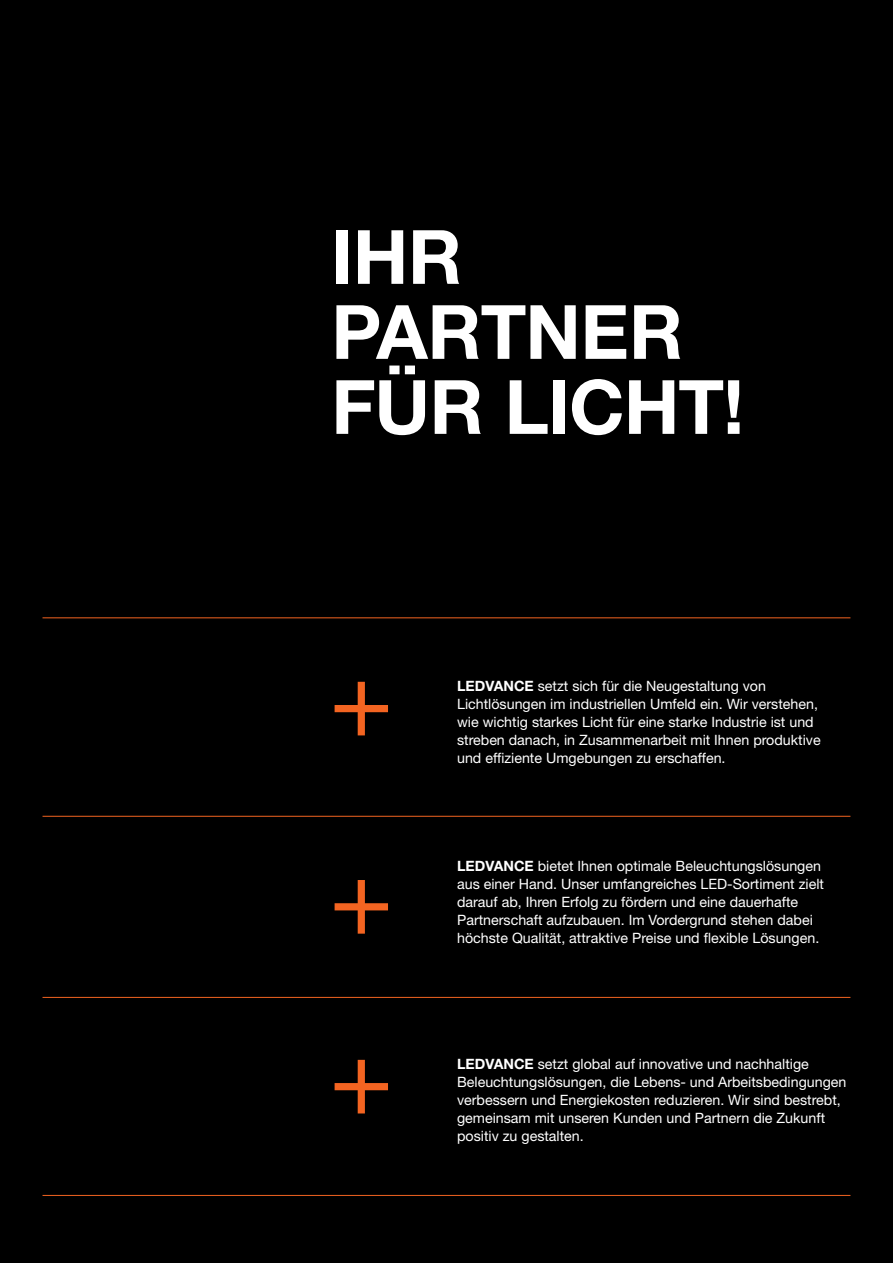
<style>
.page{position:relative;width:893px;height:1263px;background:#000}
.page>*{position:absolute;margin:0;border:0;box-sizing:border-box;transform-origin:0 0}
.t1{font:700 75px "Helvetica Neue LT Std";letter-spacing:-.01em;color:#fff}
.Copy_Text_9_5___12_neg{font:14.25px/18px "Helvetica Neue LT Std";color:#fff}
.Copy_Text_9_5___12{font:14.25px/18px "Helvetica Neue LT Std";color:#fff}
.s1{font-weight:700}
</style>
<div class="page">
<svg style="left:335px;top:880px;width:53px;height:54px"></svg>
<svg style="left:335px;top:1060px;width:53px;height:53px"></svg>
<hr style="left:43px;top:816px;width:807px;height:1px;background:#f36421">
<hr style="left:43px;top:617px;width:807px;height:1px;background:#f36421">
<hr style="left:43px;top:997px;width:807px;height:1px;background:#f36421">
<hr style="left:43px;top:1195px;width:807px;height:1px;background:#f36421">
<svg style="left:335px;top:682px;width:53px;height:53px"></svg>
<p class="t1" style="left:331px;top:211px;width:132px">IHR</p>
<p class="t1" style="left:331px;top:286px;width:353px">PARTNER</p>
<p class="t1" style="left:331px;top:361px;width:414px">FÜR LICHT!</p>
<p class="Copy_Text_9_5___12" style="left:457px;top:676px;width:362px"><span class="s1">LEDVANCE</span> setzt sich für die Neugestaltung von<br>Lichtlösungen im industriellen Umfeld ein. Wir verstehen,</p>
<p class="Copy_Text_9_5___12" style="left:457px;top:712px;width:365px">wie wichtig starkes Licht für eine starke Industrie ist und streben danach, in Zusammenarbeit mit Ihnen produktive</p>
<p class="Copy_Text_9_5___12" style="left:457px;top:748px;width:270px">und effiziente Umgebungen zu erschaffen.</p>
<p class="Copy_Text_9_5___12_neg" style="left:457px;top:856px;width:368px"><span class="s1">LEDVANCE</span> bietet Ihnen optimale Beleuchtungslösungen aus einer Hand. Unser umfangreiches LED-Sortiment zielt darauf ab, Ihren Erfolg zu fördern und eine dauerhafte Partnerschaft aufzubauen. Im Vordergrund stehen dabei höchste Qualität, attraktive Preise und flexible Lösungen.</p>
<p class="Copy_Text_9_5___12_neg" style="left:457px;top:1054px;width:391px"><span class="s1">LEDVANCE</span> setzt global auf innovative und nachhaltige Beleuchtungslösungen, die Lebens- und Arbeitsbedingungen verbessern und Energiekosten reduzieren. Wir sind bestrebt, gemeinsam mit unseren Kunden und Partnern die Zukunft positiv zu gestalten.</p>
</div>
